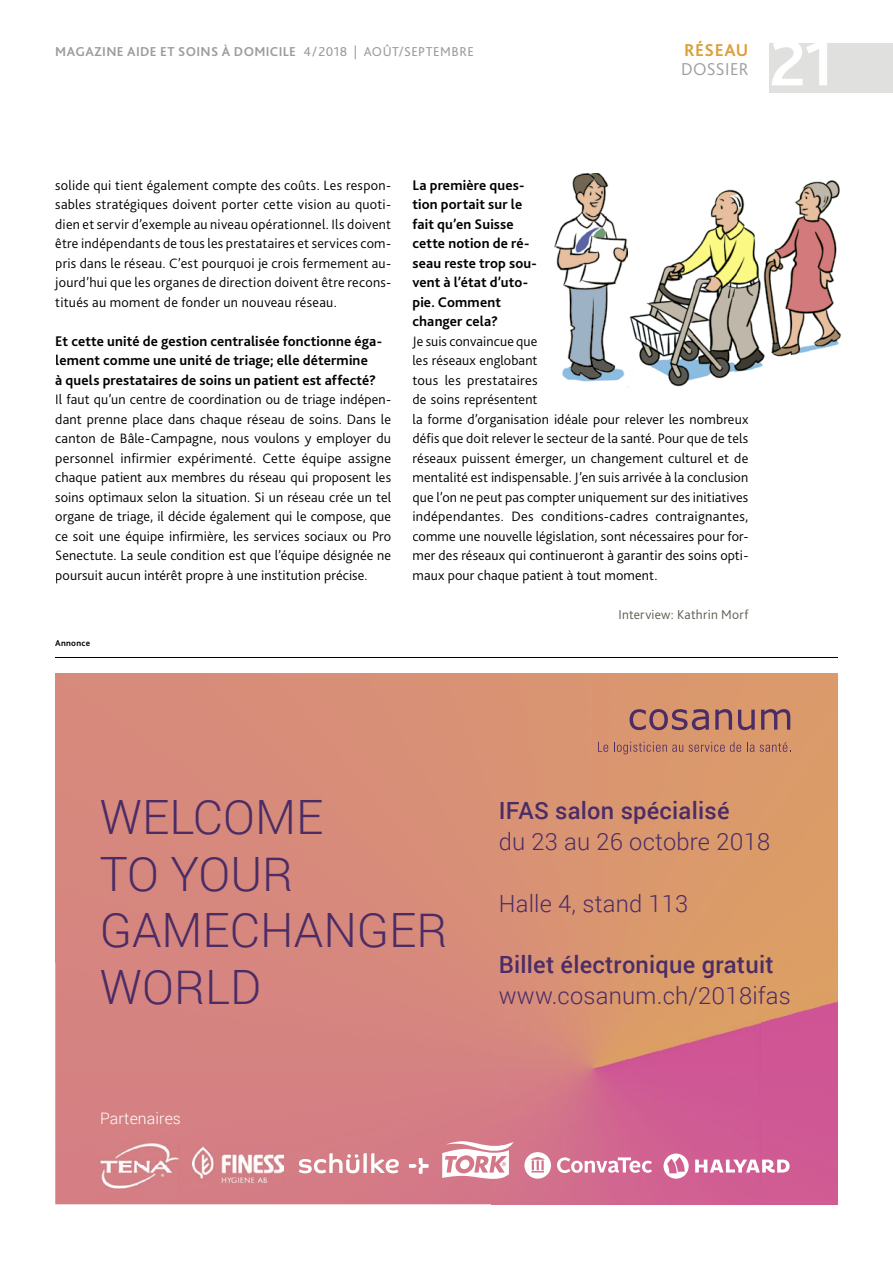
<style>
.page{position:relative;width:893px;height:1263px;background:#fff}
.page>*{position:absolute;margin:0;border:0;box-sizing:border-box;transform-origin:0 0}
.t1{font:700 67.5px "Bliss 2";color:#fff}
.t2{font:300 47.25px/56.6px "Roboto";color:#4b2c65}
.t3{font:300 23.7px "Roboto";letter-spacing:.01em;color:#4b2c65}
.t4{font:500 23.7px "Roboto";letter-spacing:.01em;color:#4b2c65}
.t5{font:300 18px "Bliss 2";letter-spacing:.015em;color:#9d9c99}
.t6{font:700 18px "Bliss 2";letter-spacing:.025em;color:#dc9f3b}
.t7{font:300 15.75px "Roboto";letter-spacing:.01em;color:#fff}
.t8{font:700 14.7px/19.5px "Bliss 2";letter-spacing:.01em;color:#000}
.t9{font:300 14.25px/19.5px "Bliss 2";letter-spacing:.01em;color:#000;text-align:justify}
.t10{font:700 13.5px "Bliss 2";letter-spacing:.025em;color:#9d9c99}
.t11{font:300 13.5px "Bliss 2";letter-spacing:.02em;color:#5d5c52}
.t12{font:700 9px "Bliss 2";letter-spacing:.025em;color:#000}
.s1{font-weight:400}
</style>
<div class="page">
<div style="left:770px;top:43px;width:123px;height:50px;background:#e0e0df"></div>
<img style="left:629px;top:180px;width:213px;height:207px">
<img style="left:554px;top:173px;width:73px;height:209px">
<img style="left:55px;top:674px;width:783px;height:530px">
<img style="left:98px;top:1140px;width:82px;height:50px">
<svg style="left:299px;top:1153px;width:100px;height:20px"></svg>
<svg style="left:409px;top:1158px;width:20px;height:16px"></svg>
<svg style="left:442px;top:1141px;width:72px;height:38px"></svg>
<svg style="left:663px;top:1153px;width:26px;height:26px"></svg>
<svg style="left:695px;top:1159px;width:95px;height:14px"></svg>
<svg style="left:557px;top:1157px;width:95px;height:16px"></svg>
<svg style="left:524px;top:1152px;width:27px;height:27px"></svg>
<img style="left:192px;top:1147px;width:91px;height:35px">
<svg style="left:598px;top:742px;width:10px;height:10px"></svg>
<svg style="left:614px;top:742px;width:69px;height:12px"></svg>
<svg style="left:689px;top:742px;width:52px;height:10px"></svg>
<svg style="left:747px;top:742px;width:7px;height:10px"></svg>
<svg style="left:760px;top:742px;width:30px;height:10px"></svg>
<svg style="left:630px;top:709px;width:79px;height:21px;background:#a26d6a"></svg>
<svg style="left:715px;top:709px;width:17px;height:21px"></svg>
<svg style="left:738px;top:710px;width:17px;height:20px"></svg>
<svg style="left:761px;top:709px;width:29px;height:21px"></svg>
<hr style="left:55px;top:657px;width:783px;height:1px;background:#000">
<p class="t10" style="left:55px;top:43px;width:420px">MAGAZINE AIDE ET SOINS À DOMICILE <span class="s1">4 / 2018 | AOÛT/SEPTEMBRE</span></p>
<p class="t6" style="left:684px;top:39px;width:66px">RÉSEAU</p>
<p class="t5" style="left:681px;top:58px;width:69px">DOSSIER</p>
<h1 class="t1" style="left:770px;top:21px;width:66px">21</h1>
<p class="t9" style="left:55px;top:175px;width:337px">solide qui tient également compte des coûts. Les respon&shy;sables stratégiques doivent porter cette vision au quoti&shy;dien et servir d’exemple au niveau opérationnel. Ils doivent être indépendants de tous les prestataires et services com&shy;pris dans le réseau. C’est pourquoi je crois fermement au&shy;jourd’hui que les organes de direction doivent être recons&shy;titués au moment de fonder un nouveau réseau.</p>
<p class="t8" style="left:55px;top:331px;width:328px">Et cette unité de gestion centralisée fonctionne éga&shy;lement comme une unité de triage; elle détermine<br>à quels prestataires de soins un patient est affecté?</p>
<p class="t9" style="left:55px;top:390px;width:337px">Il faut qu’un centre de coordination ou de triage indépen&shy;dant prenne place dans chaque réseau de soins. Dans le canton de Bâle-Campagne, nous voulons y employer du personnel infirmier expérimenté. Cette équipe assigne chaque patient aux membres du réseau qui proposent les soins optimaux selon la situation. Si un réseau crée un tel organe de triage, il décide également qui le compose, que ce soit une équipe infirmière, les services sociaux ou Pro Senectute. La seule condition est que l’équipe désignée ne poursuit aucun intérêt propre à une institution précise.</p>
<p class="t12" style="left:55px;top:638px;width:37px">Annonce</p>
<p class="t8" style="left:412px;top:175px;width:126px">La première ques&shy;tion portait sur le fait qu’en Suisse cette notion de ré&shy;seau reste trop sou&shy;vent à l’état d’uto&shy;pie. Comment changer cela?</p>
<p class="t9" style="left:412px;top:331px;width:337px;text-align:left">Je suis convaincue que<br>les réseaux englobant<br>tous les prestataires<br>de soins représentent<br>la forme d’organisation idéale pour relever les nombreux défis que doit relever le secteur de la santé. Pour que de tels réseaux puissent émerger, un changement culturel et de mentalité est indispensable. J’en suis arrivée à la conclusion que l’on ne peut pas compter uniquement sur des initiatives indépendantes. Des conditions-cadres contraignantes, comme une nouvelle législation, sont nécessaires pour for&shy;mer des réseaux qui continueront à garantir des soins opti&shy;maux pour chaque patient à tout moment.</p>
<p class="t11" style="left:618px;top:606px;width:131px">Interview: Kathrin Morf</p>
<h2 class="t2" style="left:100px;top:788px;width:349px">WELCOME<br>TO YOUR<br>GAMECHANGER<br>WORLD</h2>
<h3 class="t4" style="left:499px;top:794px;width:232px">IFAS salon spécialisé</h3>
<h3 class="t3" style="left:499px;top:825px;width:273px">du 23 au 26 octobre 2018</h3>
<h3 class="t3" style="left:499px;top:887px;width:191px">Halle 4, stand 113</h3>
<h3 class="t4" style="left:499px;top:948px;width:276px">Billet électronique gratuit</h3>
<h3 class="t3" style="left:499px;top:979px;width:294px">www.cosanum.ch/2018ifas</h3>
<p class="t7" style="left:100px;top:1107px;width:82px">Partenaires</p>
</div>
